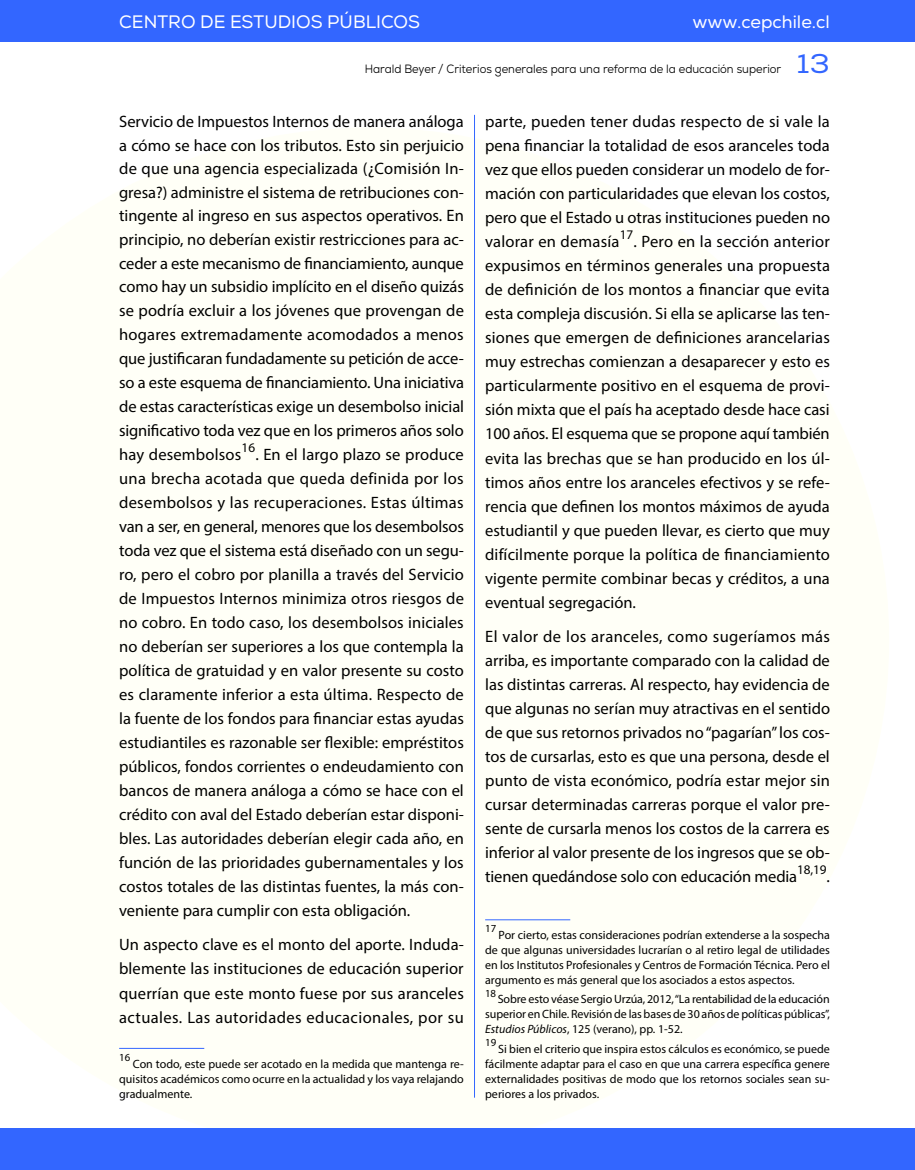
<style>
.page{position:relative;width:915px;height:1170px;background:#fff}
.page>*{position:absolute;margin:0;border:0;box-sizing:border-box;transform-origin:0 0}
.t1{font:27px "Nexa";color:#36f;scale:1.1 1}
.t2{font:18px "Nexa";color:#fff}
.t3{font:16.5px/24px "Myriad Pro";color:#000;text-align:justify}
.t4{font:13.2px "Myriad Pro";color:#000}
.t5{font:12px/15px "Myriad Pro";color:#000;text-align:justify}
.t6{font:12px "Nexa";color:#000;scale:.93 1}
.t7{font:10.8px "Myriad Pro";color:#000}
.s1{font-style:italic}
</style>
<div class="page">
<hr style="left:474px;top:115px;width:1px;height:982px;background:#36f">
<div style="left:0;top:0;width:914px;height:41px;background:#36f"></div>
<div style="left:0;top:1128px;width:914px;height:41px;background:#36f"></div>
<hr style="left:119px;top:1047px;width:85px;height:1px;background:#36f">
<hr style="left:485px;top:919px;width:85px;height:1px;background:#36f">
<p class="t2" style="left:119px;top:11px;width:302px">CENTRO DE ESTUDIOS PÚBLICOS</p>
<p class="t6" style="left:365px;top:62px;width:449px">Harald Beyer / Criterios generales para una reforma de la educación superior</p>
<p class="t2" style="left:692px;top:11px;width:139px">www.cepchile.cl</p>
<h1 class="t1" style="left:796px;top:47px;width:31px">13</h1>
<p class="t3" style="left:119px;top:110px;width:346px">Servicio de Impuestos Internos de manera análoga a cómo se hace con los tributos. Esto sin perjuicio de que una agencia especializada (¿Comisión In&shy;gresa?) administre el sistema de retribuciones con&shy;tingente al ingreso en sus aspectos operativos. En principio, no deberían existir restricciones para ac&shy;ceder a este mecanismo de financiamiento, aunque como hay un subsidio implícito en el diseño quizás se podría excluir a los jóvenes que provengan de hogares extremadamente acomodados a menos que justificaran fundadamente su petición de acce&shy;so a este esquema de financiamiento. Una iniciativa de estas características exige un desembolso inicial significativo toda vez que en los primeros años solo hay desembolsos</p>
<p class="t4" style="left:241px;top:439px;width:15px">16</p>
<p class="t3" style="left:119px;top:442px;width:346px;text-indent:136px">. En el largo plazo se produce una brecha acotada que queda definida por los desembolsos y las recuperaciones. Estas últimas van a ser, en general, menores que los desembolsos toda vez que el sistema está diseñado con un segu&shy;ro, pero el cobro por planilla a través del Servicio de Impuestos Internos minimiza otros riesgos de no cobro. En todo caso, los desembolsos iniciales no deberían ser superiores a los que contempla la política de gratuidad y en valor presente su costo es claramente inferior a esta última. Respecto de la fuente de los fondos para financiar estas ayudas estudiantiles es razonable ser flexible: empréstitos públicos, fondos corrientes o endeudamiento con bancos de manera análoga a cómo se hace con el crédito con aval del Estado deberían estar disponi&shy;bles. Las autoridades deberían elegir cada año, en función de las prioridades gubernamentales y los costos totales de las distintas fuentes, la más con&shy;veniente para cumplir con esta obligación.</p>
<p class="t3" style="left:119px;top:932px;width:346px">Un aspecto clave es el monto del aporte. Induda&shy;blemente las instituciones de educación superior querrían que este monto fuese por sus aranceles actuales. Las autoridades educacionales, por su</p>
<p class="t7" style="left:119px;top:1050px;width:13px">16</p>
<p class="t5" style="left:119px;top:1055px;width:346px;text-indent:14px">Con todo, este puede ser acotado en la medida que mantenga re&shy;quisitos académicos como ocurre en la actualidad y los vaya relajando gradualmente.</p>
<p class="t3" style="left:485px;top:109px;width:346px">parte, pueden tener dudas respecto de si vale la pena financiar la totalidad de esos aranceles toda vez que ellos pueden considerar un modelo de for&shy;mación con particularidades que elevan los costos, pero que el Estado u otras instituciones pueden no valorar en demasía</p>
<p class="t4" style="left:619px;top:226px;width:15px">17</p>
<p class="t3" style="left:485px;top:229px;width:346px;text-indent:148px">. Pero en la sección anterior expusimos en términos generales una propuesta de definición de los montos a financiar que evita esta compleja discusión. Si ella se aplicarse las ten&shy;siones que emergen de definiciones arancelarias muy estrechas comienzan a desaparecer y esto es particularmente positivo en el esquema de provi&shy;sión mixta que el país ha aceptado desde hace casi 100 años. El esquema que se propone aquí también evita las brechas que se han producido en los úl&shy;timos años entre los aranceles efectivos y se refe&shy;rencia que definen los montos máximos de ayuda estudiantil y que pueden llevar, es cierto que muy difícilmente porque la política de financiamiento vigente permite combinar becas y créditos, a una eventual segregación.</p>
<p class="t3" style="left:485px;top:624px;width:346px">El valor de los aranceles, como sugeríamos más arriba, es importante comparado con la calidad de las distintas carreras. Al respecto, hay evidencia de que algunas no serían muy atractivas en el sentido de que sus retornos privados no “pagarían” los cos&shy;tos de cursarlas, esto es que una persona, desde el punto de vista económico, podría estar mejor sin cursar determinadas carreras porque el valor pre&shy;sente de cursarla menos los costos de la carrera es inferior al valor presente de los ingresos que se ob&shy;tienen quedándose solo con educación media</p>
<p class="t4" style="left:796px;top:861px;width:31px">18,19</p>
<p class="t3" style="left:826px;top:864px;width:5px">.</p>
<p class="t7" style="left:485px;top:922px;width:13px">17</p>
<p class="t5" style="left:485px;top:927px;width:346px;text-indent:13px">Por cierto, estas consideraciones podrían extenderse a la sospecha de que algunas universidades lucrarían o al retiro legal de utilidades en los Institutos Profesionales y Centros de Formación Técnica. Pero el argumento es más general que los asociados a estos aspectos.</p>
<p class="t7" style="left:485px;top:986px;width:13px">18</p>
<p class="t5" style="left:485px;top:991px;width:346px;text-indent:13px">Sobre esto véase Sergio Urzúa, 2012, “La rentabilidad de la educación superior en Chile. Revisión de las bases de 30 años de políticas públicas”, <span class="s1">Estudios Públicos</span>, 125 (verano), pp. 1-52.</p>
<p class="t7" style="left:485px;top:1035px;width:13px">19</p>
<p class="t5" style="left:485px;top:1040px;width:346px;text-indent:13px">Si bien el criterio que inspira estos cálculos es económico, se puede fácilmente adaptar para el caso en que una carrera específica genere externalidades positivas de modo que los retornos sociales sean su&shy;periores a los privados.</p>
</div>
